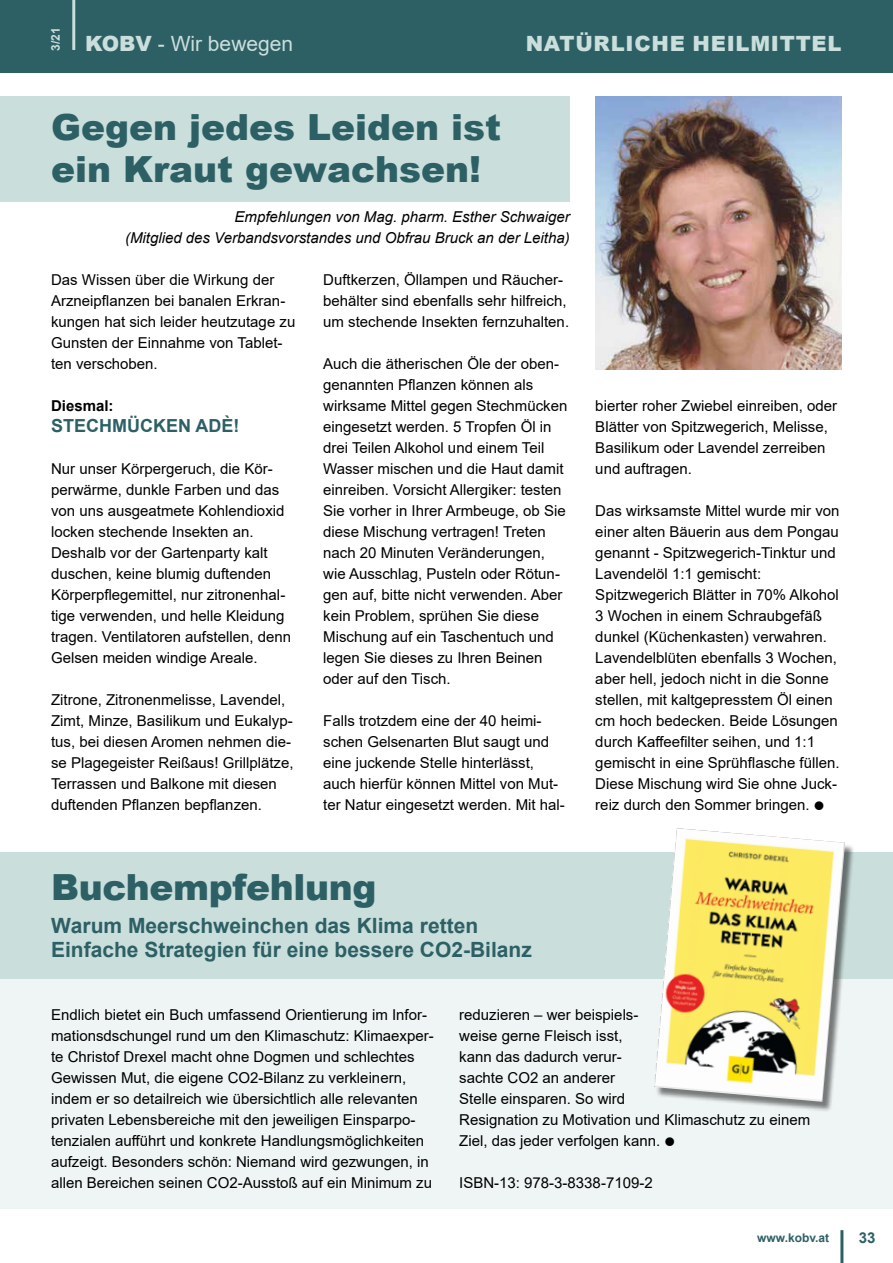
<style>
.page{position:relative;width:893px;height:1263px;background:#fff}
.page>*{position:absolute;margin:0;border:0;box-sizing:border-box;transform-origin:0 0}
.H1__TitelMain{font:900 36px/42px "Arial";color:#2d6065}
.H2__TitelSub{font:700 21px "Arial";color:#2d6065}
.t1{font:900 21px "Arial";letter-spacing:.035em;color:#cadedb}
.t2{font:21px "Arial";color:#cadedb}
.P__p-Text_Standard{font:700 18px "Arial";color:#2d6065}
.P__p-Text_Standard-2{font:15px/21px "Arial";color:#000}
.P__p-Text_Standard-3{font:italic 15px "Arial";color:#000}
.P__p-Text_Standard-4{font:700 15px "Arial";color:#000}
.t3{font:700 15px "Arial";color:#2d6065}
.t4{font:700 12px "Arial";color:#2d6065}
.t5{font:700 12px "Arial";color:#cadedb}
.s1{font-weight:900}
</style>
<div class="page">
<div style="left:0;top:0;width:893px;height:72px;background:#2d6065"></div>
<hr style="left:840px;top:1230px;width:3px;height:33px;background:#2d6065">
<hr style="left:72px;top:0;width:3px;height:50px;background:#cadedb">
<div style="left:0;top:926px;width:893px;height:283px;background:#eff5f4"></div>
<div style="left:0;top:96px;width:570px;height:105px;background:#cadedb"></div>
<img style="left:595px;top:96px;width:247px;height:273px">
<div style="left:0;top:852px;width:893px;height:126px;background:#cadedb"></div>
<div style="left:656px;top:830px;width:199px;height:282px;background:#000;opacity:.5"></div>
<img style="left:654px;top:828px;width:191px;height:274px">
<p class="t5" style="left:47px;top:51px;width:25px;rotate:-90deg">3/21</p>
<h2 class="t2" style="left:85px;top:29px;width:210px"><span class="s1">KOBV</span> - Wir bewegen</h2>
<h2 class="t1" style="left:526px;top:28px;width:317px">NATÜRLICHE HEILMITTEL</h2>
<h1 class="H1__TitelMain" style="left:51px;top:105px;width:452px">Gegen jedes Leiden ist ein Kraut gewachsen!</h1>
<p class="P__p-Text_Standard-3" style="left:235px;top:207px;width:337px">Empfehlungen von Mag. pharm. Esther Schwaiger</p>
<p class="P__p-Text_Standard-3" style="left:125px;top:228px;width:446px">(Mitglied des Verbandsvorstandes und Obfrau Bruck an der Leitha)</p>
<p class="P__p-Text_Standard-2" style="left:51px;top:269px;width:246px">Das Wissen über die Wirkung der<br>Arzneipflanzen bei banalen Erkran&shy;kungen hat sich leider heutzutage zu<br>Gunsten der Einnahme von Tablet&shy;ten verschoben.</p>
<p class="P__p-Text_Standard-4" style="left:51px;top:395px;width:64px">Diesmal:</p>
<p class="P__p-Text_Standard" style="left:51px;top:413px;width:190px">STECHMÜCKEN ADÈ!</p>
<p class="P__p-Text_Standard-2" style="left:51px;top:458px;width:242px">Nur unser Körpergeruch, die Kör&shy;perwärme, dunkle Farben und das von uns ausgeatmete Kohlendioxid locken stechende Insekten an.<br>Deshalb vor der Gartenparty kalt duschen, keine blumig duftenden Körperpflegemittel, nur zitronenhal&shy;tige verwenden, und helle Kleidung tragen. Ventilatoren aufstellen, denn Gelsen meiden windige Areale.</p>
<p class="P__p-Text_Standard-2" style="left:51px;top:689px;width:244px">Zitrone, Zitronenmelisse, Lavendel, Zimt, Minze, Basilikum und Eukalyp&shy;tus, bei diesen Aromen nehmen die&shy;se Plagegeister Reißaus! Grillplätze, Terrassen und Balkone mit diesen duftenden Pflanzen bepflanzen.</p>
<p class="P__p-Text_Standard-2" style="left:323px;top:269px;width:247px">Duftkerzen, Öllampen und Räucher&shy;behälter sind ebenfalls sehr hilfreich, um stechende Insekten fernzuhalten.</p>
<p class="P__p-Text_Standard-2" style="left:323px;top:353px;width:246px">Auch die ätherischen Öle der oben&shy;genannten Pflanzen können als wirksame Mittel gegen Stechmücken eingesetzt werden. 5 Tropfen Öl in drei Teilen Alkohol und einem Teil Wasser mischen und die Haut damit einreiben. Vorsicht Allergiker: testen Sie vorher in Ihrer Armbeuge, ob Sie diese Mischung vertragen! Treten nach 20 Minuten Veränderungen, wie Ausschlag, Pusteln oder Rötun&shy;gen auf, bitte nicht verwenden. Aber kein Problem, sprühen Sie diese Mischung auf ein Taschentuch und legen Sie dieses zu Ihren Beinen oder auf den Tisch.</p>
<p class="P__p-Text_Standard-2" style="left:323px;top:710px;width:243px">Falls trotzdem eine der 40 heimi&shy;schen Gelsenarten Blut saugt und eine juckende Stelle hinterlässt, auch hierfür können Mittel von Mut&shy;ter Natur eingesetzt werden. Mit hal-</p>
<h1 class="H1__TitelMain" style="left:51px;top:864px;width:327px">Buchempfehlung</h1>
<h2 class="H2__TitelSub" style="left:51px;top:910px;width:429px">Warum Meerschweinchen das Klima retten</h2>
<h2 class="H2__TitelSub" style="left:51px;top:934px;width:482px">Einfache Strategien für eine bessere CO2-Bilanz</h2>
<p class="P__p-Text_Standard-2" style="left:595px;top:395px;width:243px">bierter roher Zwiebel einreiben, oder<br>Blätter von Spitzwegerich, Melisse,<br>Basilikum oder Lavendel zerreiben und auftragen.</p>
<p class="P__p-Text_Standard-2" style="left:595px;top:500px;width:246px">Das wirksamste Mittel wurde mir von einer alten Bäuerin aus dem Pongau genannt - Spitzwegerich-Tinktur und Lavendelöl 1:1 gemischt:</p>
<p class="P__p-Text_Standard-2" style="left:595px;top:584px;width:246px">Spitzwegerich Blätter in 70% Alkohol 3 Wochen in einem Schraubgefäß dunkel (Küchenkasten) verwahren.<br>Lavendelblüten ebenfalls 3 Wochen, aber hell, jedoch nicht in die Sonne stellen, mit kaltgepresstem Öl einen cm hoch bedecken. Beide Lösungen durch Kaffeefilter seihen, und 1:1 gemischt in eine Sprühflasche füllen.<br>Diese Mischung wird Sie ohne Juck&shy;reiz durch den Sommer bringen.</p>
<p class="P__p-Text_Standard-2" style="left:51px;top:1004px;width:384px">Endlich bietet ein Buch umfassend Orientierung im Infor&shy;mationsdschungel rund um den Klimaschutz: Klimaexper&shy;te Christof Drexel macht ohne Dogmen und schlechtes Gewissen Mut, die eigene CO2-Bilanz zu verkleinern, indem er so detailreich wie übersichtlich alle relevanten privaten Lebensbereiche mit den jeweiligen Einsparpo&shy;tenzialen aufführt und konkrete Handlungsmöglichkeiten aufzeigt. Besonders schön: Niemand wird gezwungen, in allen Bereichen seinen CO2-Ausstoß auf ein Minimum zu</p>
<p class="P__p-Text_Standard-2" style="left:459px;top:1004px;width:352px">reduzieren – wer beispiels-<br>weise gerne Fleisch isst,<br>kann das dadurch verur-<br>sachte CO2 an anderer<br>Stelle einsparen. So wird<br>Resignation zu Motivation und Klimaschutz zu einem<br>Ziel, das jeder verfolgen kann.</p>
<p class="P__p-Text_Standard-2" style="left:459px;top:1172px;width:195px">ISBN-13: 978-3-8338-7109-2</p>
<p class="t4" style="left:757px;top:1229px;width:74px">www.kobv.at</p>
<p class="t3" style="left:859px;top:1227px;width:18px">33</p>
</div>
